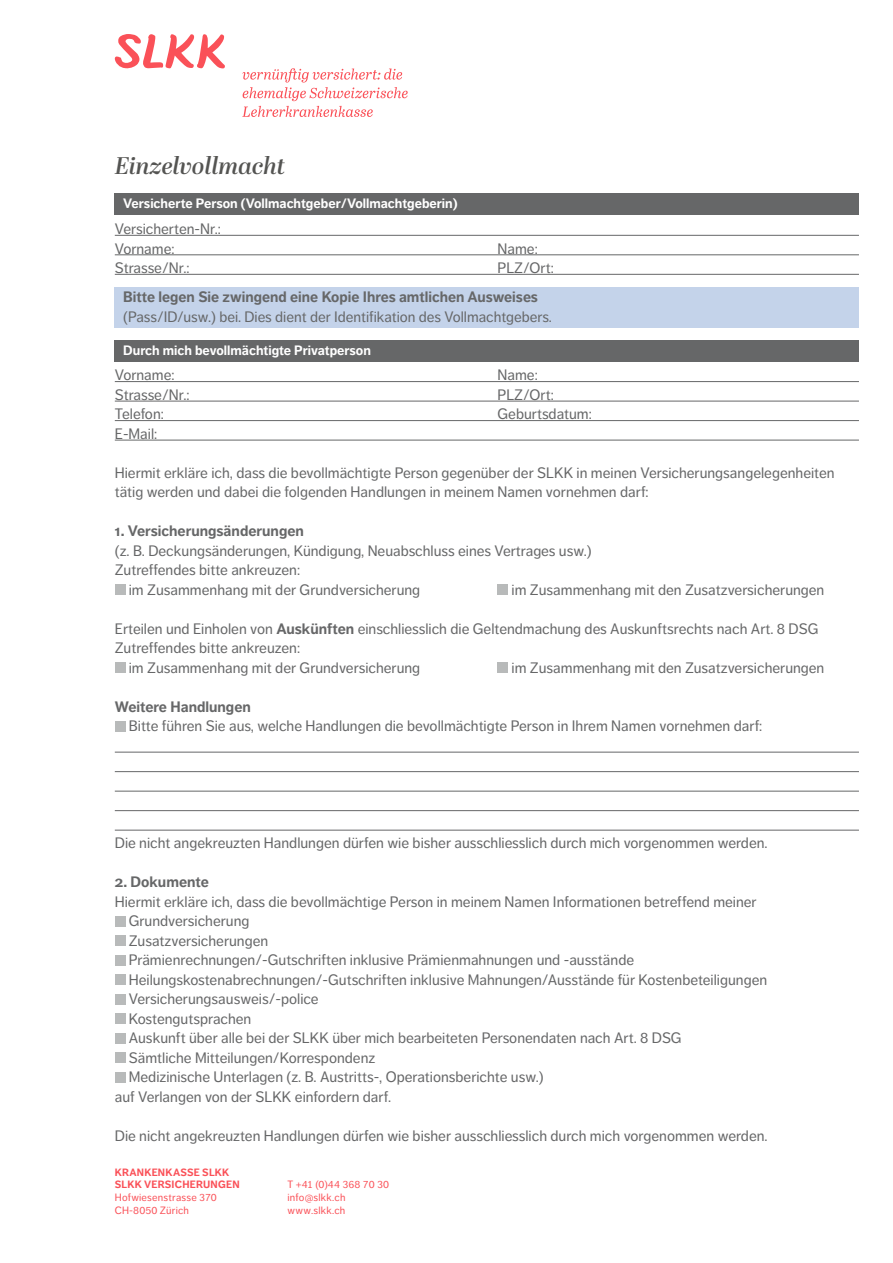
<style>
.page{position:relative;width:893px;height:1263px;background:#fff}
.page>*{position:absolute;margin:0;border:0;box-sizing:border-box;transform-origin:0 0}
.t1{font:italic 600 24px "Abril Display";letter-spacing:-.005em;color:#545452}
.t2{font:15px/19.5px "Dagny Pro";color:#666768}
.t3{font:700 15px "Dagny Pro";color:#666768}
.t4{font:700 13.5px "Dagny Pro";color:#fff}
.t5{font:10.5px/12.8px "Dagny Pro";letter-spacing:.02em;color:#fa5158}
.t6{font:700 10.5px/12.8px "Dagny Pro";letter-spacing:.02em;color:#fa5158}
.s1{font-weight:700}
</style>
<div class="page">
<div style="left:115px;top:287px;width:744px;height:40px;background:#c4d3ea"></div>
<div style="left:115px;top:193px;width:744px;height:21px;background:#666768"></div>
<svg style="left:115px;top:34px;width:110px;height:35px"></svg>
<svg style="left:242px;top:68px;width:166px;height:49px"></svg>
<hr style="left:115px;top:235px;width:744px;height:1px;background:#666768">
<hr style="left:115px;top:255px;width:744px;height:1px;background:#666768">
<hr style="left:115px;top:274px;width:744px;height:1px;background:#666768">
<div style="left:115px;top:340px;width:744px;height:21px;background:#666768"></div>
<hr style="left:115px;top:381px;width:744px;height:1px;background:#666768">
<hr style="left:115px;top:401px;width:744px;height:1px;background:#666768">
<hr style="left:115px;top:420px;width:744px;height:1px;background:#666768">
<hr style="left:115px;top:440px;width:744px;height:1px;background:#666768">
<hr style="left:115px;top:752px;width:744px;height:1px;background:#666768">
<hr style="left:115px;top:771px;width:744px;height:1px;background:#666768">
<hr style="left:115px;top:791px;width:744px;height:1px;background:#666768">
<hr style="left:115px;top:810px;width:744px;height:1px;background:#666768">
<hr style="left:115px;top:830px;width:744px;height:1px;background:#666768">
<div style="left:115px;top:584px;width:10px;height:11px;background:#b8baba"></div>
<div style="left:497px;top:584px;width:11px;height:11px;background:#b8baba"></div>
<div style="left:115px;top:662px;width:10px;height:11px;background:#b8baba"></div>
<div style="left:497px;top:662px;width:11px;height:11px;background:#b8baba"></div>
<div style="left:115px;top:721px;width:10px;height:10px;background:#b8baba"></div>
<div style="left:115px;top:916px;width:10px;height:10px;background:#b8baba"></div>
<div style="left:115px;top:935px;width:10px;height:11px;background:#b8baba"></div>
<div style="left:115px;top:955px;width:10px;height:10px;background:#b8baba"></div>
<div style="left:115px;top:974px;width:10px;height:11px;background:#b8baba"></div>
<div style="left:115px;top:994px;width:10px;height:10px;background:#b8baba"></div>
<div style="left:115px;top:1013px;width:10px;height:11px;background:#b8baba"></div>
<div style="left:115px;top:1033px;width:10px;height:10px;background:#b8baba"></div>
<div style="left:115px;top:1052px;width:10px;height:11px;background:#b8baba"></div>
<div style="left:115px;top:1072px;width:10px;height:10px;background:#b8baba"></div>
<h1 class="t1" style="left:115px;top:149px;width:172px">Einzelvollmacht</h1>
<p class="t4" style="left:123px;top:196px;width:336px">Versicherte Person (Vollmachtgeber/Vollmachtgeberin)</p>
<p class="t2" style="left:115px;top:219px;width:108px">Versicherten-Nr.:<br>Vorname:</p>
<p class="t2" style="left:497px;top:239px;width:42px">Name:</p>
<p class="t2" style="left:115px;top:258px;width:76px">Strasse/Nr.:</p>
<p class="t2" style="left:497px;top:258px;width:58px">PLZ/Ort:</p>
<p class="t3" style="left:123px;top:288px;width:416px">Bitte legen Sie zwingend eine Kopie Ihres amtlichen Ausweises</p>
<p class="t2" style="left:123px;top:307px;width:430px">(Pass/ID/usw.) bei. Dies dient der Identifikation des Vollmachtgebers.</p>
<p class="t4" style="left:123px;top:343px;width:249px">Durch mich bevollmächtigte Privatperson</p>
<p class="t2" style="left:115px;top:365px;width:61px">Vorname:</p>
<p class="t2" style="left:497px;top:365px;width:42px">Name:</p>
<p class="t2" style="left:115px;top:385px;width:76px">Strasse/Nr.:</p>
<p class="t2" style="left:497px;top:385px;width:58px">PLZ/Ort:</p>
<p class="t2" style="left:115px;top:404px;width:51px">Telefon:</p>
<p class="t2" style="left:497px;top:404px;width:96px">Geburtsdatum:</p>
<p class="t2" style="left:115px;top:424px;width:44px">E-Mail:</p>
<p class="t2" style="left:115px;top:463px;width:721px">Hiermit erkläre ich, dass die bevollmächtigte Person gegenüber der SLKK in meinen Versicherungsangelegenheiten tätig werden und dabei die folgenden Handlungen in meinem Namen vornehmen darf:</p>
<p class="t3" style="left:115px;top:522px;width:191px">1. Versicherungsänderungen</p>
<p class="t2" style="left:115px;top:541px;width:478px">(z. B. Deckungsänderungen, Kündigung, Neuabschluss eines Vertrages usw.)</p>
<p class="t2" style="left:115px;top:560px;width:187px">Zutreffendes bitte ankreuzen:</p>
<p class="t2" style="left:129px;top:580px;width:293px">im Zusammenhang mit der Grundversicherung</p>
<p class="t2" style="left:511px;top:580px;width:314px">im Zusammenhang mit den Zusatzversicherungen</p>
<p class="t2" style="left:115px;top:619px;width:705px">Erteilen und Einholen von <span class="s1">Auskünften</span> einschliesslich die Geltendmachung des Auskunftsrechts nach Art. 8 DSG</p>
<p class="t2" style="left:115px;top:638px;width:187px">Zutreffendes bitte ankreuzen:</p>
<p class="t2" style="left:129px;top:658px;width:293px">im Zusammenhang mit der Grundversicherung</p>
<p class="t2" style="left:511px;top:658px;width:314px">im Zusammenhang mit den Zusatzversicherungen</p>
<p class="t3" style="left:115px;top:698px;width:138px">Weitere Handlungen</p>
<p class="t2" style="left:129px;top:716px;width:635px">Bitte führen Sie aus, welche Handlungen die bevollmächtigte Person in Ihrem Namen vornehmen darf:</p>
<p class="t2" style="left:115px;top:833px;width:654px">Die nicht angekreuzten Handlungen dürfen wie bisher ausschliesslich durch mich vorgenommen werden.</p>
<p class="t3" style="left:115px;top:873px;width:96px">2. Dokumente</p>
<p class="t2" style="left:115px;top:892px;width:643px">Hiermit erkläre ich, dass die bevollmächtige Person in meinem Namen Informationen betreffend meiner</p>
<p class="t2" style="left:129px;top:911px;width:122px">Grundversicherung</p>
<p class="t2" style="left:129px;top:931px;width:141px">Zusatzversicherungen</p>
<p class="t2" style="left:129px;top:950px;width:507px">Prämienrechnungen/-Gutschriften inklusive Prämienmahnungen und -ausstände</p>
<p class="t2" style="left:129px;top:970px;width:640px">Heilungskostenabrechnungen/-Gutschriften inklusive Mahnungen/Ausstände für Kostenbeteiligungen</p>
<p class="t2" style="left:129px;top:989px;width:191px">Versicherungsausweis/-police</p>
<p class="t2" style="left:129px;top:1009px;width:124px">Kostengutsprachen</p>
<p class="t2" style="left:129px;top:1028px;width:554px">Auskunft über alle bei der SLKK über mich bearbeiteten Personendaten nach Art. 8 DSG</p>
<p class="t2" style="left:129px;top:1048px;width:248px">Sämtliche Mitteilungen/Korrespondenz</p>
<p class="t2" style="left:129px;top:1067px;width:416px">Medizinische Unterlagen (z. B. Austritts-, Operationsberichte usw.)</p>
<p class="t2" style="left:115px;top:1087px;width:278px">auf Verlangen von der SLKK einfordern darf.</p>
<p class="t2" style="left:115px;top:1126px;width:654px">Die nicht angekreuzten Handlungen dürfen wie bisher ausschliesslich durch mich vorgenommen werden.</p>
<p class="t6" style="left:115px;top:1166px;width:126px">KRANKENKASSE SLKK<br>SLKK VERSICHERUNGEN</p>
<p class="t5" style="left:115px;top:1191px;width:103px">Hofwiesenstrasse 370<br>CH-8050 Zürich</p>
<p class="t5" style="left:288px;top:1178px;width:103px">T +41 (0)44 368 70 30 info@slkk.ch www.slkk.ch</p>
</div>
